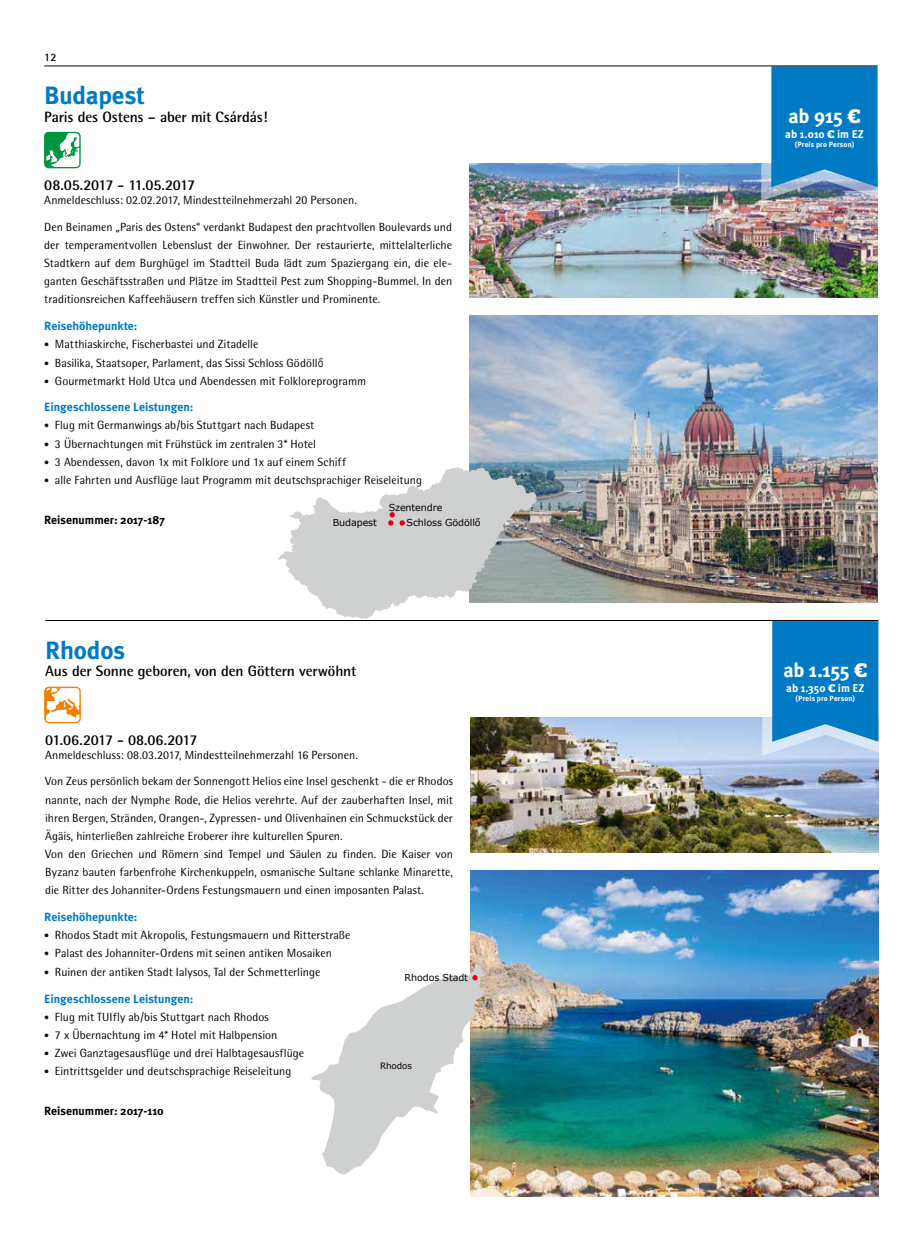
<style>
.page{position:relative;width:922px;height:1241px;background:#fff}
.page>*{position:absolute;margin:0;border:0;box-sizing:border-box;transform-origin:0 0}
.t1{font:700 25px "Meta Plus";letter-spacing:-.005em;color:#007ac3}
.t2{font:700 20px "Meta Plus";letter-spacing:-.015em;color:#fff}
.t3{font:700 15px "Rotis Semi Sans";letter-spacing:-.01em;color:#000}
.t4{font:700 15px "Rotis Semi Sans";letter-spacing:-.03em;color:#000}
.t5{font:11.88px/18.1px "Rotis Semi Sans";letter-spacing:.005em;color:#000}
.t6{font:700 11.88px "Meta Plus";letter-spacing:.005em;color:#007ac3}
.t7{font:700 11.88px "Meta Plus";color:#000}
.t8{font:700 11.25px "Meta Plus";color:#fff}
.t9{font:700 11.25px "Rotis Semi Sans";color:#000}
.t10{font:9.62px "Verdana";letter-spacing:-.01em;color:#000}
.t11{font:8.75px "Verdana";letter-spacing:-.01em;color:#000}
.t12{font:700 7.5px "Meta Plus";letter-spacing:.015em;color:#fff}
.s1{font-size:10px}
.s2{font-family:"Open Sans"}
.s3{font-family:"Prelo Slab";font-weight:900}
</style>
<div class="page">
<img style="left:469px;top:315px;width:408px;height:287px">
<svg style="left:278px;top:467px;width:259px;height:152px"></svg>
<img style="left:470px;top:717px;width:408px;height:135px">
<svg style="left:760px;top:620px;width:119px;height:136px;background:#3896d0"></svg>
<img style="left:470px;top:870px;width:408px;height:326px">
<hr style="left:45px;top:620px;width:833px;height:1px;background:#000">
<img style="left:469px;top:163px;width:408px;height:135px">
<svg style="left:759px;top:65px;width:119px;height:137px;background:#2f8bc4"></svg>
<hr style="left:44px;top:66px;width:833px;height:1px;background:#000">
<svg style="left:45px;top:132px;width:35px;height:36px"></svg>
<div style="left:42px;top:129px;width:41px;height:42px;border:2px solid #fff;border-radius:6px"></div>
<div style="left:44px;top:132px;width:36px;height:36px;border:1px solid #00963f;border-radius:4px"></div>
<svg style="left:46px;top:688px;width:33px;height:33px"></svg>
<div style="left:42px;top:684px;width:41px;height:41px;border:2px solid #fff;border-radius:6px"></div>
<div style="left:44px;top:686px;width:37px;height:37px;border:1px solid #f08100;border-radius:4px"></div>
<svg style="left:311px;top:963px;width:173px;height:215px"></svg>
<p class="t9" style="left:44px;top:50px;width:14px">12</p>
<h1 class="t1" style="left:44px;top:81px;width:102px">Budapest</h1>
<p class="t3" style="left:44px;top:107px;width:225px">Paris des Ostens – aber mit Csárdás!</p>
<p class="t4" style="left:44px;top:176px;width:152px">08.05.2017 - 11.05.2017</p>
<p class="t5" style="left:44px;top:191px;width:314px">Anmeldeschluss: 02.02.2017, Mindestteilnehmerzahl 20 Personen.</p>
<p class="t5" style="left:44px;top:217px;width:409px;text-align:justify">Den Beinamen „Paris des Ostens“ verdankt Budapest den prachtvollen Boulevards und der temperamentvollen Lebenslust der Einwohner. Der restaurierte, mittelalterliche Stadtkern auf dem Burghügel im Stadtteil Buda lädt zum Spaziergang ein, die ele&shy;ganten Geschäftsstraßen und Plätze im Stadtteil Pest zum Shopping-Bummel. In den traditionsreichen Kaffeehäusern treffen sich Künstler und Prominente.</p>
<p class="t6" style="left:44px;top:319px;width:95px">Reisehöhepunkte:</p>
<p class="t5" style="left:44px;top:335px;width:215px"><span class="s1">•</span> Matthiaskirche, Fischerbastei und Zitadelle</p>
<p class="t5" style="left:44px;top:353px;width:280px"><span class="s1">•</span> Basilika, Staatsoper, Parlament, das Sissi Schloss Gödöll<span class="s2">ő</span></p>
<p class="t5" style="left:44px;top:371px;width:323px"><span class="s1">•</span> Gourmetmarkt Hold Utca und Abendessen mit Folkloreprogramm</p>
<p class="t6" style="left:44px;top:400px;width:151px">Eingeschlossene Leistungen:</p>
<p class="t5" style="left:44px;top:416px;width:271px"><span class="s1">•</span> Flug mit Germanwings ab/bis Stuttgart nach Budapest</p>
<p class="t5" style="left:44px;top:434px;width:273px"><span class="s1">•</span> 3 Übernachtungen mit Frühstück im zentralen 3* Hotel</p>
<p class="t5" style="left:44px;top:452px;width:303px"><span class="s1">•</span> 3 Abendessen, davon 1x mit Folklore und 1x auf einem Schiff</p>
<p class="t5" style="left:44px;top:470px;width:379px"><span class="s1">•</span> alle Fahrten und Ausflüge laut Programm mit deutschsprachiger Reiseleitung</p>
<p class="t7" style="left:44px;top:512px;width:122px">Reisenummer: 2017-187</p>
<p class="t10" style="left:388px;top:501px;width:55px">Szentendre</p>
<p class="t10" style="left:333px;top:516px;width:46px">Budapest</p>
<p class="t10" style="left:406px;top:516px;width:76px">Schloss Gödöllő</p>
<h1 class="t1" style="left:45px;top:635px;width:81px">Rhodos</h1>
<p class="t3" style="left:45px;top:662px;width:312px">Aus der Sonne geboren, von den Göttern verwöhnt</p>
<p class="t4" style="left:45px;top:730px;width:154px">01.06.2017 - 08.06.2017</p>
<p class="t5" style="left:45px;top:745px;width:314px">Anmeldeschluss: 08.03.2017, Mindestteilnehmerzahl 16 Personen.</p>
<p class="t5" style="left:45px;top:772px;width:409px">Von Zeus persönlich bekam der Sonnengott Helios eine Insel geschenkt - die er Rhodos nannte, nach der Nymphe Rode, die Helios verehrte. Auf der zauberhaften Insel, mit ihren Bergen, Stränden, Orangen-, Zypressen- und Olivenhainen ein Schmuckstück der Ägäis, hinterließen zahlreiche Eroberer ihre kulturellen Spuren.<br>Von den Griechen und Römern sind Tempel und Säulen zu finden. Die Kaiser von Byzanz bauten farbenfrohe Kirchenkuppeln, osmanische Sultane schlanke Minarette, die Ritter des Johanniter-Ordens Festungsmauern und einen imposanten Palast.</p>
<p class="t6" style="left:44px;top:910px;width:95px">Reisehöhepunkte:</p>
<p class="t5" style="left:44px;top:926px;width:307px"><span class="s1">•</span> Rhodos Stadt mit Akropolis, Festungsmauern und Ritterstraße</p>
<p class="t5" style="left:44px;top:944px;width:289px"><span class="s1">•</span> Palast des Johanniter-Ordens mit seinen antiken Mosaiken</p>
<p class="t5" style="left:44px;top:962px;width:277px"><span class="s1">•</span> Ruinen der antiken Stadt Ialysos, Tal der Schmetterlinge</p>
<p class="t10" style="left:404px;top:971px;width:65px">Rhodos Stadt</p>
<p class="t6" style="left:44px;top:991px;width:151px">Eingeschlossene Leistungen:</p>
<p class="t5" style="left:44px;top:1007px;width:226px"><span class="s1">•</span> Flug mit TUIfly ab/bis Stuttgart nach Rhodos</p>
<p class="t5" style="left:44px;top:1025px;width:234px"><span class="s1">•</span> 7 x Übernachtung im 4* Hotel mit Halbpension</p>
<p class="t5" style="left:44px;top:1043px;width:261px"><span class="s1">•</span> Zwei Ganztagesausflüge und drei Halbtagesausflüge</p>
<p class="t5" style="left:44px;top:1061px;width:248px"><span class="s1">•</span> Eintrittsgelder und deutschsprachige Reiseleitung</p>
<p class="t7" style="left:44px;top:1103px;width:121px">Reisenummer: 2017-110</p>
<p class="t11" style="left:380px;top:1060px;width:33px">Rhodos</p>
<h2 class="t2" style="left:788px;top:104px;width:73px">ab 915 <span class="s3">€</span></h2>
<p class="t8" style="left:785px;top:127px;width:80px">ab 1.010 <span class="s3">€</span> im EZ</p>
<p class="t12" style="left:794px;top:139px;width:61px">(Preis pro Person)</p>
<h2 class="t2" style="left:783px;top:658px;width:85px">ab 1.155 <span class="s3">€</span></h2>
<p class="t8" style="left:786px;top:681px;width:80px">ab 1.350 <span class="s3">€</span> im EZ</p>
<p class="t12" style="left:795px;top:694px;width:61px">(Preis pro Person)</p>
</div>
